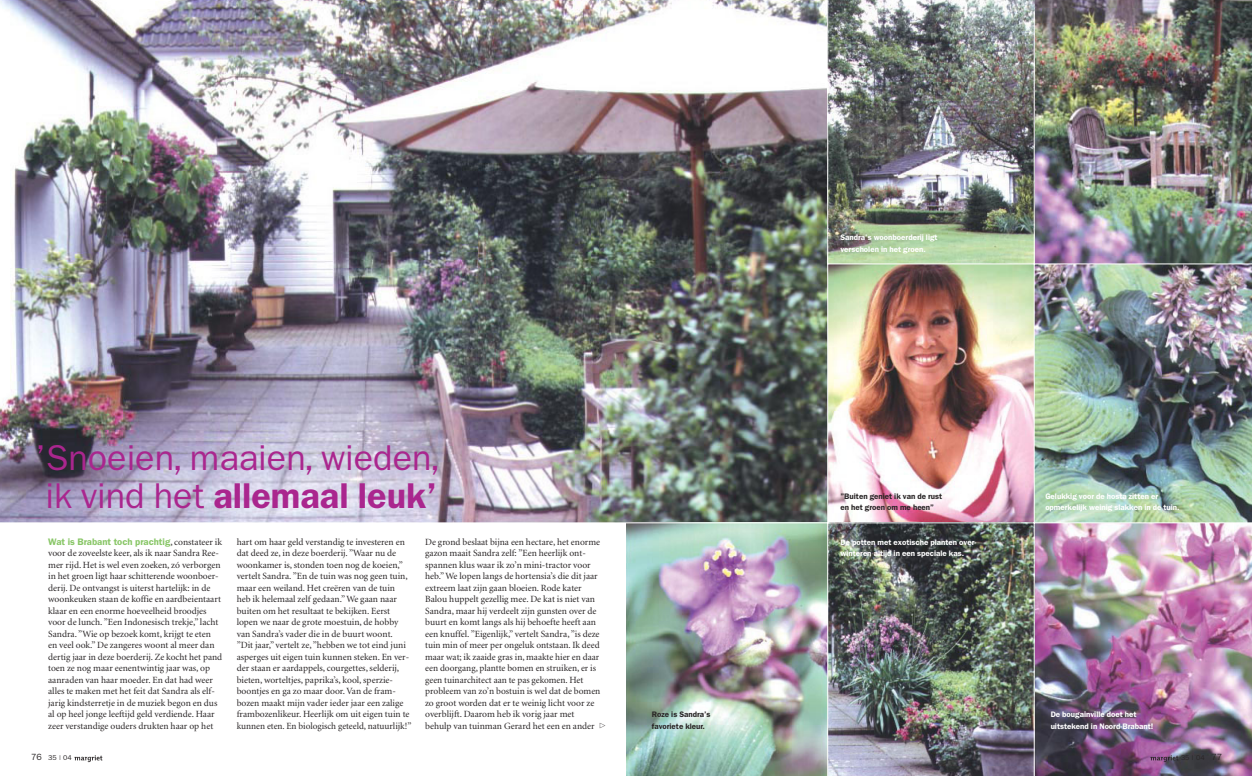
<style>
.page{position:relative;width:1252px;height:776px;background:#fff}
.page>*{position:absolute;margin:0;border:0;box-sizing:border-box;transform-origin:0 0}
.t1{font:36px/38px "Franklin Gothic";color:#aa268e}
.t2{font:9.5px/11.5px "Minion";color:#292526}
.t3{font:600 9.5px "Franklin Gothic";color:#88c666}
.t4{font:600 8px/11.5px "Franklin Gothic";color:#fff}
.t5{font:600 8px/11.5px "Franklin Gothic";color:#292526}
.t6{font:7px "Franklin Gothic";color:#292526}
.s1{font-weight:600}
.s2{font-family:"Minion";font-weight:400;color:#292526}
.s3{font-size:9px}
</style>
<div class="page">
<img style="left:828px;top:265px;width:206px;height:257px">
<img style="left:0;top:0;width:827px;height:522px">
<img style="left:1035px;top:523px;width:217px;height:253px">
<img style="left:828px;top:523px;width:206px;height:253px">
<img style="left:1035px;top:265px;width:217px;height:257px">
<img style="left:1035px;top:0;width:217px;height:264px">
<img style="left:828px;top:0;width:207px;height:264px">
<img style="left:626px;top:523px;width:201px;height:253px">
<svg style="left:1150px;top:755px;width:28px;height:7px"></svg>
<svg style="left:74px;top:755px;width:28px;height:7px"></svg>
<hr style="left:1034px;top:11px;width:1px;height:765px;background:#fff">
<p class="t4" style="left:840px;top:232px;width:99px">Sandra’s woonboerderij ligt verscholen in het groen.</p>
<h1 class="t1" style="left:35px;top:441px;width:406px">’Snoeien, maaien, wieden, ik vind het <span class="s1">allemaal leuk’</span></h1>
<p class="t3" style="left:48px;top:538px;width:175px">Wat is Brabant toch prachtig<span class="s2">, constateer ik</span></p>
<p class="t2" style="left:48px;top:548px;width:176px">voor de zoveelste keer, als ik naar Sandra Ree&shy;mer rijd. Het is wel even zoeken, zó verborgen in het groen ligt haar schitterende woonboer&shy;derij. De ontvangst is uiterst hartelijk: in de woonkeuken staan de koffie en aardbeientaart klaar en een enorme hoeveelheid broodjes voor de lunch. ”Een Indonesisch trekje,” lacht Sandra. ”Wie op bezoek komt, krijgt te eten en veel ook.” De zangeres woont al meer dan dertig jaar in deze boerderij. Ze kocht het pand toen ze nog maar eenentwintig jaar was, op aanraden van haar moeder. En dat had weer alles te maken met het feit dat Sandra als elf&shy;jarig kindsterretje in de muziek begon en dus al op heel jonge leeftijd geld verdiende. Haar zeer verstandige ouders drukten haar op het</p>
<p class="t2" style="left:237px;top:537px;width:176px">hart om haar geld verstandig te investeren en dat deed ze, in deze boerderij. ”Waar nu de woonkamer is, stonden toen nog de koeien,” vertelt Sandra. ”En de tuin was nog geen tuin, maar een weiland. Het creëren van de tuin<br>heb ik helemaal zelf gedaan.” We gaan naar buiten om het resultaat te bekijken. Eerst lopen we naar de grote moestuin, de hobby van Sandra’s vader die in de buurt woont. ”Dit jaar,” vertelt ze, ”hebben we tot eind juni asperges uit eigen tuin kunnen steken. En ver&shy;der staan er aardappels, courgettes, selderij, bieten, worteltjes, paprika’s, kool, sperzie&shy;boontjes en ga zo maar door. Van de fram&shy;bozen maakt mijn vader ieder jaar een zalige frambozenlikeur. Heerlijk om uit eigen tuin te kunnen eten. En biologisch geteeld, natuurlijk!”</p>
<p class="t2" style="left:425px;top:537px;width:177px">De grond beslaat bijna een hectare, het enorme gazon maait Sandra zelf: ”Een heerlijk ont&shy;spannen klus waar ik zo’n mini-tractor voor heb.” We lopen langs de hortensia’s die dit jaar extreem laat zijn gaan bloeien. Rode kater Balou huppelt gezellig mee. De kat is niet van Sandra, maar hij verdeelt zijn gunsten over de buurt en komt langs als hij behoefte heeft aan een knuffel. ”Eigenlijk,” vertelt Sandra, ”is deze tuin min of meer per ongeluk ontstaan. Ik deed maar wat; ik zaaide gras in, maakte hier en daar een doorgang, plantte bomen en struiken, er is geen tuinarchitect aan te pas gekomen. Het probleem van zo’n bostuin is wel dat de bomen zo groot worden dat er te weinig licht voor ze overblijft. Daarom heb ik vorig jaar met behulp van tuinman Gerard het een en ander</p>
<p class="t6" style="left:31px;top:756px;width:42px"><span class="s3">76</span> 35 | 04</p>
<p class="t5" style="left:840px;top:491px;width:103px">”Buiten geniet ik van de rust en het groen om me heen”</p>
<p class="t4" style="left:1045px;top:491px;width:136px">Gelukkig voor de hosta zitten er opmerkelijk weinig slakken in de tuin.</p>
<p class="t4" style="left:840px;top:537px;width:137px">De potten met exotische planten over&shy;winteren altijd in een speciale kas.</p>
<p class="t5" style="left:652px;top:709px;width:60px">Roze is Sandra’s favoriete kleur.</p>
<p class="t4" style="left:1051px;top:709px;width:104px">De bougainville doet het uitstekend in Noord-Brabant!</p>
</div>
